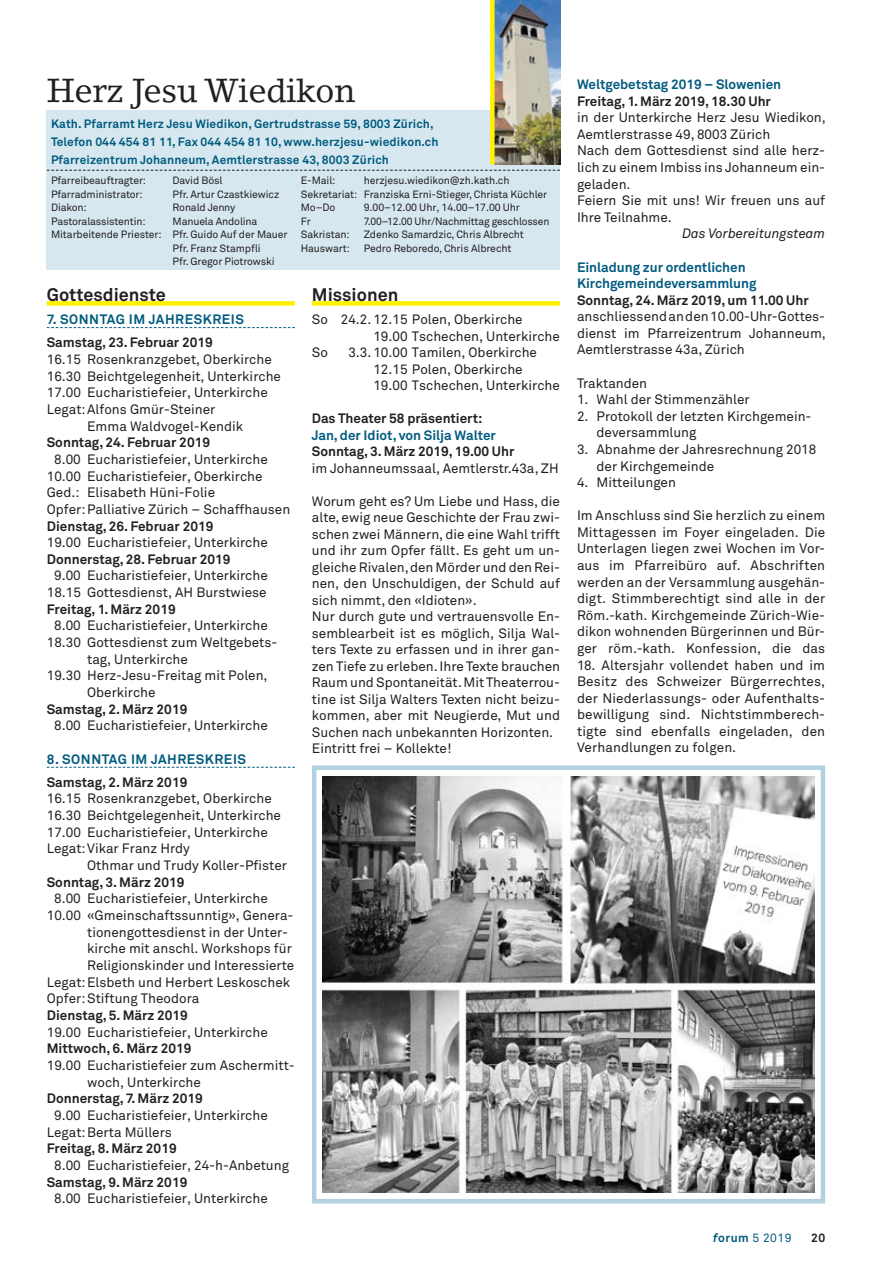
<style>
.page{position:relative;width:872px;height:1263px;background:#fff}
.page>*{position:absolute;margin:0;border:0;box-sizing:border-box;transform-origin:0 0}
.t1{font:33px "Lino Letter";letter-spacing:-.01em;color:#231f20}
.t2{font:700 18px "Akkurat Pro";color:#231f20}
.t3{font:13.5px/16.6px "Akkurat Pro";color:#231f20}
.t4{font:700 13.5px "Akkurat Pro";color:#231f20}
.t5{font:700 13.5px/16.6px "Akkurat Pro";letter-spacing:-.005em;color:#005b7f}
.t6{font:700 13.5px "Akkurat Pro";letter-spacing:.04em;color:#005b7f}
.t7{font:italic 13.5px "Akkurat Pro";letter-spacing:-.005em;color:#231f20}
.t8{font:700 12px/18px "Akkurat Pro";letter-spacing:.01em;color:#005b7f}
.t9{font:12px "Akkurat Pro";color:#005b7f}
.t10{font:700 12px "Akkurat Pro";color:#231f20}
.t11{font:10.5px/13.5px "Akkurat Pro";letter-spacing:-.01em;color:#231f20}
.s1{font-weight:700;font-style:italic}
.s2{font-weight:700}
</style>
<div class="page">
<div style="left:47px;top:111px;width:513px;height:159px;background:#d6e7ef"></div>
<img style="left:494px;top:0;width:66px;height:164px">
<svg style="left:490px;top:0;width:4px;height:164px"></svg>
<svg style="left:47px;top:170px;width:513px;height:1px"></svg>
<div style="left:47px;top:301px;width:248px;height:5px;background:#fff101"></div>
<svg style="left:47px;top:327px;width:248px;height:1px"></svg>
<svg style="left:47px;top:767px;width:248px;height:1px"></svg>
<div style="left:312px;top:301px;width:248px;height:5px;background:#fff101"></div>
<div style="left:312px;top:765px;width:513px;height:438px;border:4px solid #b1d0e0"></div>
<img style="left:323px;top:776px;width:491px;height:416px">
<h1 class="t1" style="left:47px;top:70px;width:310px">Herz Jesu Wiedikon</h1>
<p class="t8" style="left:51px;top:115px;width:389px">Kath. Pfarramt Herz Jesu Wiedikon, Gertrudstrasse 59, 8003 Zürich,<br>Telefon 044 454 81 11, Fax 044 454 81 10, www.herzjesu-wiedikon.ch<br>Pfarreizentrum Johanneum, Aemtlerstrasse 43, 8003 Zürich</p>
<p class="t11" style="left:51px;top:174px;width:97px">Pfarreibeauftragter:</p>
<p class="t11" style="left:173px;top:174px;width:51px">David Bösl</p>
<p class="t11" style="left:51px;top:188px;width:93px">Pfarradministrator:</p>
<p class="t11" style="left:173px;top:188px;width:108px">Pfr. Artur Czastkiewicz</p>
<p class="t11" style="left:51px;top:201px;width:37px">Diakon:</p>
<p class="t11" style="left:173px;top:201px;width:64px">Ronald Jenny</p>
<p class="t11" style="left:51px;top:215px;width:96px">Pastoralassistentin:</p>
<p class="t11" style="left:173px;top:215px;width:86px">Manuela Andolina</p>
<p class="t11" style="left:51px;top:228px;width:238px">Mitarbeitende Priester: Pfr. Guido Auf der Mauer</p>
<p class="t11" style="left:173px;top:242px;width:90px">Pfr. Franz Stampfli</p>
<p class="t11" style="left:173px;top:255px;width:104px">Pfr. Gregor Piotrowski</p>
<p class="t11" style="left:301px;top:174px;width:248px;text-indent:63px">herzjesu.wiedikon@zh.kath.ch<br>Sekretariat: Franziska Erni-Stieger, Christa Küchler<br>Mo–Do</p>
<p class="t11" style="left:301px;top:174px;width:36px">E-Mail:</p>
<p class="t11" style="left:364px;top:201px;width:158px">9.00–12.00 Uhr, 14.00–17.00 Uhr</p>
<p class="t11" style="left:301px;top:215px;width:12px">Fr</p>
<p class="t11" style="left:364px;top:215px;width:187px">7.00–12.00 Uhr/Nachmittag geschlossen</p>
<p class="t11" style="left:301px;top:228px;width:50px">Sakristan:</p>
<p class="t11" style="left:364px;top:228px;width:161px">Zdenko Samardzic, Chris Albrecht</p>
<p class="t11" style="left:301px;top:242px;width:51px">Hauswart:</p>
<p class="t11" style="left:364px;top:242px;width:149px">Pedro Reboredo, Chris Albrecht</p>
<h2 class="t2" style="left:47px;top:284px;width:121px">Gottesdienste</h2>
<p class="t6" style="left:47px;top:311px;width:199px">7. SONNTAG IM JAHRESKREIS</p>
<p class="t4" style="left:47px;top:334px;width:168px">Samstag, 23. Februar 2019</p>
<p class="t3" style="left:47px;top:351px;width:226px">16.15 Rosenkranzgebet, Oberkirche</p>
<p class="t3" style="left:47px;top:368px;width:236px">16.30 Beichtgelegenheit, Unterkirche</p>
<p class="t3" style="left:47px;top:385px;width:222px">17.00 Eucharistiefeier, Unterkirche</p>
<p class="t3" style="left:47px;top:401px;width:170px">Legat:Alfons Gmür-Steiner</p>
<p class="t3" style="left:87px;top:418px;width:157px">Emma Waldvogel-Kendik</p>
<p class="t4" style="left:47px;top:434px;width:165px">Sonntag, 24. Februar 2019</p>
<p class="t3" style="left:47px;top:451px;width:245px;text-indent:7px">8.00 Eucharistiefeier, Unterkirche 10.00 Eucharistiefeier, Oberkirche Ged.: Elisabeth Hüni-Folie Opfer:Palliative Zürich – Schaffhausen</p>
<p class="t4" style="left:47px;top:517px;width:168px">Dienstag, 26. Februar 2019</p>
<p class="t3" style="left:47px;top:534px;width:222px">19.00 Eucharistiefeier, Unterkirche</p>
<p class="t4" style="left:47px;top:551px;width:185px">Donnerstag, 28. Februar 2019</p>
<p class="t3" style="left:47px;top:568px;width:222px;text-align:center">9.00 Eucharistiefeier, Unterkirche<br>18.15 Gottesdienst, AH Burstwiese</p>
<p class="t4" style="left:47px;top:601px;width:130px">Freitag, 1. März 2019</p>
<p class="t3" style="left:54px;top:618px;width:215px">8.00 Eucharistiefeier, Unterkirche</p>
<p class="t3" style="left:47px;top:634px;width:232px">18.30 Gottesdienst zum Weltgebets-</p>
<p class="t3" style="left:87px;top:651px;width:102px">tag, Unterkirche</p>
<p class="t3" style="left:47px;top:668px;width:222px">19.30 Herz-Jesu-Freitag mit Polen,</p>
<p class="t3" style="left:87px;top:684px;width:70px">Oberkirche</p>
<p class="t4" style="left:47px;top:701px;width:142px">Samstag, 2. März 2019</p>
<p class="t3" style="left:54px;top:718px;width:215px">8.00 Eucharistiefeier, Unterkirche</p>
<p class="t6" style="left:47px;top:751px;width:201px">8. SONNTAG IM JAHRESKREIS</p>
<p class="t4" style="left:47px;top:774px;width:142px">Samstag, 2. März 2019</p>
<p class="t3" style="left:47px;top:791px;width:236px">16.15 Rosenkranzgebet, Oberkirche 16.30 Beichtgelegenheit, Unterkirche 17.00 Eucharistiefeier, Unterkirche Legat:Vikar Franz Hrdy</p>
<p class="t3" style="left:87px;top:857px;width:201px">Othmar und Trudy Koller-Pfister</p>
<p class="t4" style="left:47px;top:874px;width:139px">Sonntag, 3. März 2019</p>
<p class="t3" style="left:54px;top:891px;width:215px">8.00 Eucharistiefeier, Unterkirche</p>
<p class="t3" style="left:47px;top:907px;width:248px">10.00 «Gmeinschaftssunntig», Genera-</p>
<p class="t3" style="left:87px;top:924px;width:202px">tionengottesdienst in der Unter-</p>
<p class="t3" style="left:87px;top:941px;width:206px">kirche mit anschl. Workshops für</p>
<p class="t3" style="left:87px;top:957px;width:209px">Religionskinder und Interessierte</p>
<p class="t3" style="left:47px;top:974px;width:245px">Legat:Elsbeth und Herbert Leskoschek</p>
<p class="t3" style="left:47px;top:991px;width:154px">Opfer:Stiftung Theodora</p>
<p class="t4" style="left:47px;top:1007px;width:143px">Dienstag, 5. März 2019</p>
<p class="t3" style="left:47px;top:1024px;width:222px">19.00 Eucharistiefeier, Unterkirche</p>
<p class="t4" style="left:47px;top:1040px;width:146px">Mittwoch, 6. März 2019</p>
<p class="t3" style="left:87px;top:1057px;width:209px;text-indent:-40px">19.00 Eucharistiefeier zum Aschermitt&shy;woch, Unterkirche</p>
<p class="t4" style="left:47px;top:1090px;width:158px">Donnerstag, 7. März 2019</p>
<p class="t3" style="left:47px;top:1107px;width:222px;text-indent:7px">9.00 Eucharistiefeier, Unterkirche<br>Legat:Berta Müllers</p>
<p class="t4" style="left:47px;top:1140px;width:131px">Freitag, 8. März 2019</p>
<p class="t3" style="left:54px;top:1157px;width:236px">8.00 Eucharistiefeier, 24-h-Anbetung</p>
<p class="t4" style="left:47px;top:1173px;width:142px">Samstag, 9. März 2019</p>
<p class="t3" style="left:54px;top:1191px;width:215px">8.00 Eucharistiefeier, Unterkirche</p>
<h2 class="t2" style="left:312px;top:284px;width:88px">Missionen</h2>
<p class="t3" style="left:312px;top:311px;width:212px">So 24.2. 12.15 Polen, Oberkirche</p>
<p class="t3" style="left:373px;top:328px;width:188px">19.00 Tschechen, Unterkirche</p>
<p class="t3" style="left:312px;top:344px;width:18px">So</p>
<p class="t3" style="left:373px;top:344px;width:188px;text-indent:-25px">3.3. 10.00 Tamilen, Oberkirche<br>12.15 Polen, Oberkirche<br>19.00 Tschechen, Unterkirche</p>
<p class="t4" style="left:312px;top:410px;width:172px">Das Theater 58 präsentiert:</p>
<p class="t5" style="left:312px;top:427px;width:185px">Jan, der Idiot, von Silja Walter</p>
<p class="t4" style="left:312px;top:443px;width:204px">Sonntag, 3. März 2019, 19.00 Uhr</p>
<p class="t3" style="left:312px;top:460px;width:248px">im Johanneumssaal, Aemtlerstr.43a, ZH</p>
<p class="t3" style="left:312px;top:493px;width:250px">Worum geht es? Um Liebe und Hass, die alte, ewig neue Geschichte der Frau zwi&shy;schen zwei Männern, die eine Wahl trifft und ihr zum Opfer fällt. Es geht um un&shy;gleiche Rivalen, den Mörder und den Rei&shy;nen, den Unschuldigen, der Schuld auf sich nimmt, den «Idioten».<br>Nur durch gute und vertrauensvolle En&shy;semblearbeit ist es möglich, Silja Wal&shy;ters Texte zu erfassen und in ihrer gan&shy;zen Tiefe zu erleben. Ihre Texte brauchen Raum und Spontaneität. Mit Theaterrou&shy;tine ist Silja Walters Texten nicht beizu&shy;kommen, aber mit Neugierde, Mut und Suchen nach unbekannten Horizonten.<br>Eintritt frei – Kollekte!</p>
<p class="t5" style="left:577px;top:76px;width:206px">Weltgebetstag 2019 – Slowenien</p>
<p class="t4" style="left:577px;top:93px;width:195px">Freitag, 1. März 2019, 18.30 Uhr</p>
<p class="t3" style="left:577px;top:110px;width:250px">in der Unterkirche Herz Jesu Wiedikon,<br>Aemtlerstrasse 49, 8003 Zürich<br>Nach dem Gottesdienst sind alle herz&shy;lich zu einem Imbiss ins Johanneum ein&shy;geladen.<br>Feiern Sie mit uns! Wir freuen uns auf<br>Ihre Teilnahme.</p>
<p class="t7" style="left:682px;top:226px;width:145px">Das Vorbereitungsteam</p>
<p class="t5" style="left:577px;top:259px;width:181px">Einladung zur ordentlichen<br>Kirchgemeindeversammlung</p>
<p class="t4" style="left:577px;top:292px;width:233px">Sonntag, 24. März 2019, um 11.00 Uhr</p>
<p class="t3" style="left:577px;top:309px;width:250px">anschliessend an den 10.00-Uhr-Gottes&shy;dienst im Pfarreizentrum Johanneum,<br>Aemtlerstrasse 43a, Zürich</p>
<p class="t3" style="left:577px;top:375px;width:72px">Traktanden</p>
<p class="t3" style="left:577px;top:392px;width:174px">1. Wahl der Stimmenzähler</p>
<p class="t3" style="left:596px;top:408px;width:216px;text-indent:-19px">2. Protokoll der letzten Kirchgemein&shy;deversammlung</p>
<p class="t3" style="left:596px;top:441px;width:221px;text-indent:-19px">3. Abnahme der Jahresrechnung 2018 der Kirchgemeinde</p>
<p class="t3" style="left:577px;top:474px;width:100px">4. Mitteilungen</p>
<p class="t3" style="left:577px;top:508px;width:250px;text-align:justify">Im Anschluss sind Sie herzlich zu einem Mittagessen im Foyer eingeladen. Die Unterlagen liegen zwei Wochen im Vor&shy;aus im Pfarreibüro auf. Abschriften werden an der Versammlung ausgehän&shy;digt. Stimmberechtigt sind alle in der Röm.-kath. Kirchgemeinde Zürich-Wie&shy;dikon wohnenden Bürgerinnen und Bür&shy;ger röm.-kath. Konfession, die das</p>
<p class="t3" style="left:577px;top:657px;width:250px;text-align:justify">18. Altersjahr vollendet haben und im Besitz des Schweizer Bürgerrechtes, der Niederlassungs- oder Aufenthalts&shy;bewilligung sind. Nichtstimmberech&shy;tigte sind ebenfalls eingeladen, den Verhandlungen zu folgen.</p>
<p class="t9" style="left:713px;top:1231px;width:80px"><span class="s1">f</span><span class="s2">orum</span> 5 2019</p>
<p class="t10" style="left:811px;top:1231px;width:16px">20</p>
</div>
